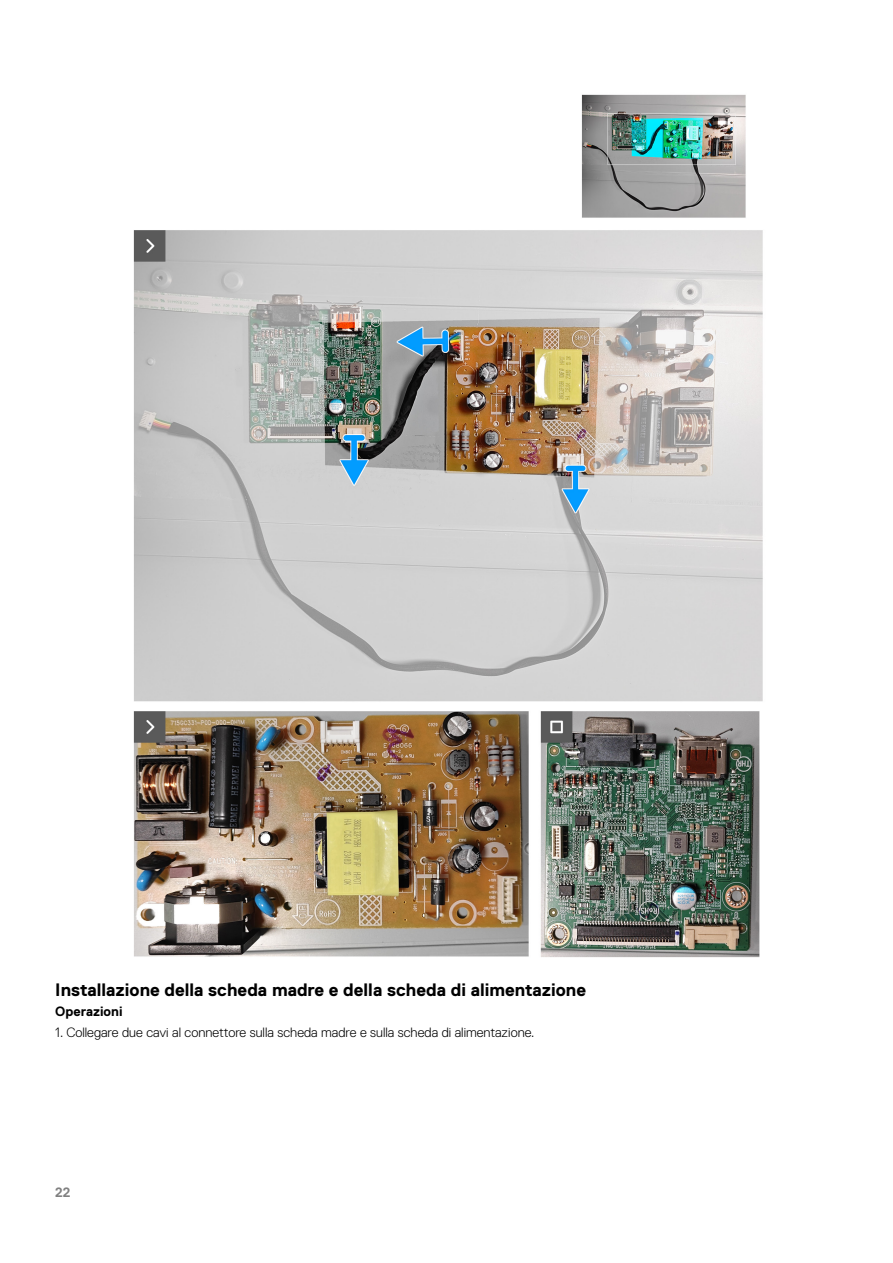
<style>
.page{position:relative;width:893px;height:1263px;background:#fff}
.page>*{position:absolute;margin:0;border:0;box-sizing:border-box;transform-origin:0 0}
.Head3{font:700 18px "Dell Replica";color:#000}
.Paragraph{font:300 13.5px "Dell Replica";color:#000}
.Paragraph-2{font:700 13.5px "Dell Replica";color:#000}
.t1{font:700 13.5px "Dell Replica";color:#808080}
</style>
<div class="page">
<img style="left:133px;top:94px;width:630px;height:864px">
<h3 class="Head3" style="left:55px;top:979px;width:532px">Installazione della scheda madre e della scheda di alimentazione</h3>
<p class="Paragraph-2" style="left:55px;top:1004px;width:69px">Operazioni</p>
<p class="Paragraph" style="left:55px;top:1024px;width:481px">1. Collegare due cavi al connettore sulla scheda madre e sulla scheda di alimentazione.</p>
<p class="t1" style="left:55px;top:1185px;width:17px">22</p>
</div>
